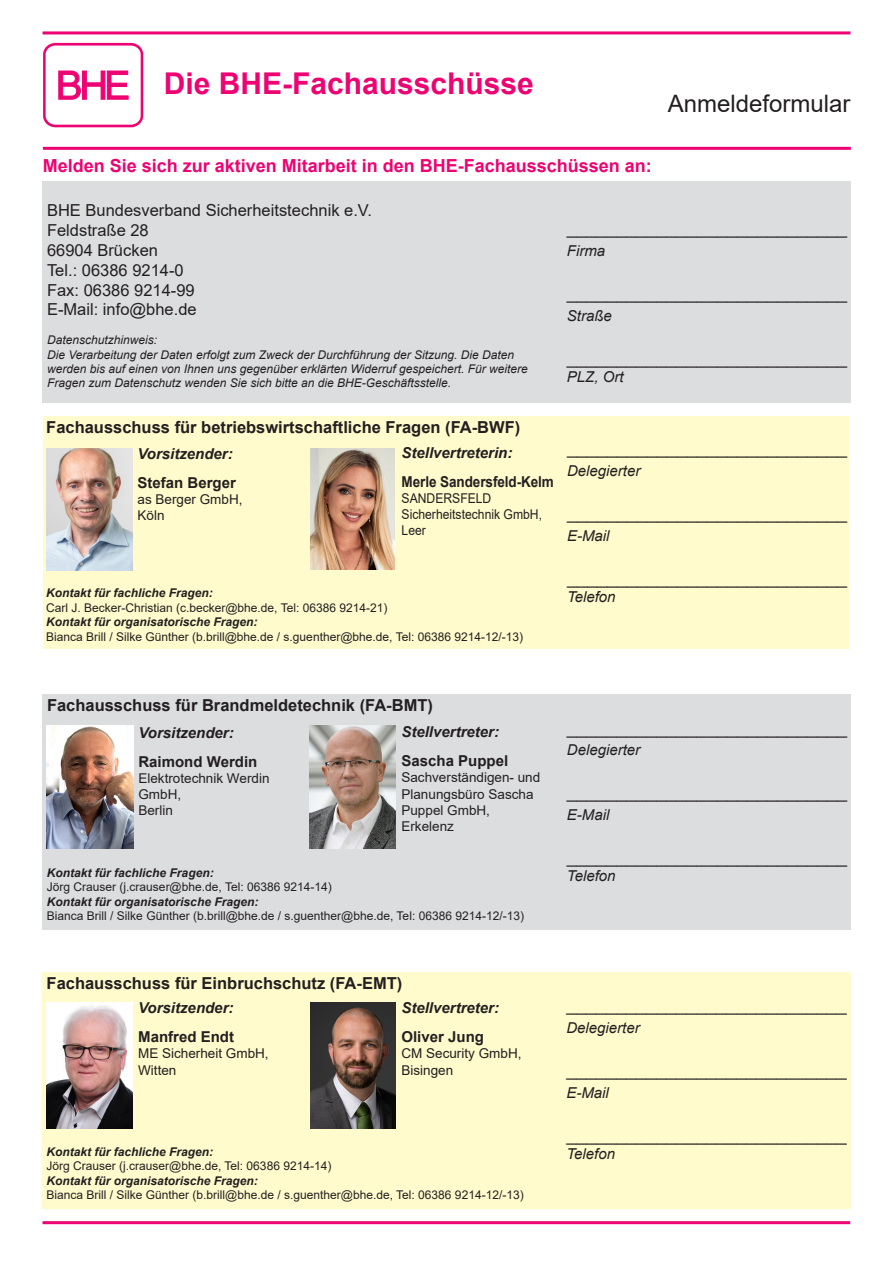
<style>
.page{position:relative;width:893px;height:1263px;background:#fff}
.page>*{position:absolute;margin:0;border:0;box-sizing:border-box;transform-origin:0 0}
.t1{font:700 30px "Arial";color:#ed0372}
.t2{font:24px "Arial";color:#231f20}
.t3{font:18px "Arial";color:#231f20}
.t4{font:700 18px "Arial";color:#ed0372}
.t5{font:700 16.5px "Arial";color:#231f20}
.t6{font:16.5px/19.8px "Arial";color:#231f20}
.t7{font:italic 15px "Arial";color:#231f20}
.t8{font:italic 700 15px "Arial";color:#231f20}
.t9{font:700 15px "Arial";color:#231f20}
.t10{font:700 15px "Arial";color:#231f20;scale:.9 1}
.t11{font:13.5px/16.2px "Arial";color:#231f20}
.t12{font:13.5px/16.2px "Arial";color:#231f20;scale:.9 1}
.t13{font:12px "Arial";color:#231f20}
.t14{font:italic 12px/14.4px "Arial";color:#231f20}
.t15{font:italic 700 12px "Arial";color:#231f20}
</style>
<div class="page">
<hr style="left:43px;top:31px;width:807px;height:3px;background:#ed0372">
<hr style="left:43px;top:147px;width:808px;height:3px;background:#ed0372">
<div style="left:43px;top:182px;width:808px;height:221px;background:#dcdddf"></div>
<div style="left:43px;top:416px;width:806px;height:232px;background:#fffbcc"></div>
<hr style="left:43px;top:1221px;width:807px;height:3px;background:#ed0372">
<div style="left:43px;top:694px;width:808px;height:235px;background:#dcdddf"></div>
<div style="left:42px;top:972px;width:809px;height:237px;background:#fffbcc"></div>
<img style="left:47px;top:448px;width:85px;height:122px">
<img style="left:47px;top:726px;width:86px;height:122px">
<img style="left:47px;top:1002px;width:86px;height:126px">
<img style="left:310px;top:1003px;width:85px;height:125px">
<img style="left:310px;top:725px;width:85px;height:123px">
<img style="left:310px;top:449px;width:84px;height:120px">
<div style="left:43px;top:43px;width:100px;height:84px;border:3px solid #ed0372;border-radius:11px"></div>
<svg style="left:58px;top:70px;width:71px;height:30px"></svg>
<h1 class="t1" style="left:164px;top:63px;width:372px">Die BHE-Fachausschüsse</h1>
<h2 class="t2" style="left:668px;top:87px;width:184px">Anmeldeformular</h2>
<h3 class="t4" style="left:43px;top:153px;width:611px">Melden Sie sich zur aktiven Mitarbeit in den BHE-Fachausschüssen an:</h3>
<h3 class="t6" style="left:47px;top:200px;width:327px">BHE Bundesverband Sicherheitstechnik e.V.<br>Feldstraße 28<br>66904 Brücken<br>Tel.: 06386 9214-0<br>Fax: 06386 9214-99<br>E-Mail: info@bhe.de</h3>
<p class="t14" style="left:47px;top:333px;width:482px">Datenschutzhinweis:<br>Die Verarbeitung der Daten erfolgt zum Zweck der Durchführung der Sitzung. Die Daten werden bis auf einen von Ihnen uns gegenüber erklärten Widerruf gespeichert. Für weitere Fragen zum Datenschutz wenden Sie sich bitte an die BHE-Geschäftsstelle.</p>
<h3 class="t3" style="left:567px;top:216px;width:282px">____________________________</h3>
<p class="t7" style="left:567px;top:241px;width:40px">Firma</p>
<h3 class="t3" style="left:567px;top:280px;width:282px">____________________________</h3>
<p class="t7" style="left:567px;top:306px;width:47px">Straße</p>
<h3 class="t3" style="left:567px;top:345px;width:282px">____________________________</h3>
<p class="t7" style="left:567px;top:367px;width:58px">PLZ, Ort</p>
<h3 class="t5" style="left:46px;top:416px;width:476px">Fachausschuss für betriebswirtschaftliche Fragen (FA-BWF)</h3>
<p class="t8" style="left:138px;top:443px;width:97px">Vorsitzender:</p>
<p class="t9" style="left:138px;top:472px;width:100px">Stefan Berger</p>
<p class="t11" style="left:138px;top:491px;width:107px">as Berger GmbH,<br>Köln</p>
<p class="t8" style="left:402px;top:443px;width:112px">Stellvertreterin:</p>
<p class="t10" style="left:402px;top:471px;width:171px">Merle Sandersfeld-Kelm</p>
<p class="t12" style="left:402px;top:490px;width:158px">SANDERSFELD<br>Sicherheitstechnik GmbH,<br>Leer</p>
<h3 class="t3" style="left:567px;top:436px;width:282px">____________________________</h3>
<p class="t7" style="left:567px;top:461px;width:75px">Delegierter</p>
<h3 class="t3" style="left:567px;top:500px;width:282px">____________________________</h3>
<p class="t7" style="left:567px;top:526px;width:44px">E-Mail</p>
<p class="t15" style="left:46px;top:585px;width:168px">Kontakt für fachliche Fragen:</p>
<p class="t13" style="left:46px;top:599px;width:343px">Carl J. Becker-Christian (c.becker@bhe.de, Tel: 06386 9214-21)</p>
<p class="t15" style="left:46px;top:614px;width:213px">Kontakt für organisatorische Fragen:</p>
<p class="t13" style="left:46px;top:628px;width:479px">Bianca Brill / Silke Günther (b.brill@bhe.de / s.guenther@bhe.de, Tel: 06386 9214-12/-13)</p>
<h3 class="t3" style="left:567px;top:565px;width:282px">____________________________</h3>
<p class="t7" style="left:567px;top:587px;width:50px">Telefon</p>
<h3 class="t5" style="left:47px;top:693px;width:387px">Fachausschuss für Brandmeldetechnik (FA-BMT)</h3>
<p class="t8" style="left:138px;top:723px;width:97px">Vorsitzender:</p>
<p class="t9" style="left:138px;top:751px;width:120px">Raimond Werdin</p>
<p class="t11" style="left:138px;top:770px;width:133px">Elektrotechnik Werdin<br>GmbH,<br>Berlin</p>
<p class="t8" style="left:401px;top:722px;width:99px">Stellvertreter:</p>
<p class="t9" style="left:401px;top:750px;width:108px">Sascha Puppel</p>
<p class="t11" style="left:401px;top:769px;width:140px">Sachverständigen- und<br>Planungsbüro Sascha<br>Puppel GmbH,<br>Erkelenz</p>
<p class="t15" style="left:47px;top:864px;width:168px">Kontakt für fachliche Fragen:</p>
<p class="t13" style="left:47px;top:879px;width:286px">Jörg Crauser (j.crauser@bhe.de, Tel: 06386 9214-14)</p>
<p class="t15" style="left:47px;top:893px;width:213px">Kontakt für organisatorische Fragen:</p>
<p class="t13" style="left:47px;top:908px;width:479px">Bianca Brill / Silke Günther (b.brill@bhe.de / s.guenther@bhe.de, Tel: 06386 9214-12/-13)</p>
<h3 class="t5" style="left:47px;top:971px;width:357px">Fachausschuss für Einbruchschutz (FA-EMT)</h3>
<p class="t8" style="left:138px;top:998px;width:97px">Vorsitzender:</p>
<p class="t9" style="left:138px;top:1026px;width:97px">Manfred Endt</p>
<p class="t11" style="left:138px;top:1045px;width:132px">ME Sicherheit GmbH,<br>Witten</p>
<p class="t8" style="left:401px;top:998px;width:99px">Stellvertreter:</p>
<p class="t9" style="left:401px;top:1026px;width:84px">Oliver Jung</p>
<p class="t11" style="left:401px;top:1045px;width:122px">CM Security GmbH,<br>Bisingen</p>
<p class="t15" style="left:47px;top:1143px;width:168px">Kontakt für fachliche Fragen:</p>
<p class="t13" style="left:47px;top:1157px;width:286px">Jörg Crauser (j.crauser@bhe.de, Tel: 06386 9214-14)</p>
<p class="t15" style="left:47px;top:1172px;width:213px">Kontakt für organisatorische Fragen:</p>
<p class="t13" style="left:47px;top:1186px;width:479px">Bianca Brill / Silke Günther (b.brill@bhe.de / s.guenther@bhe.de, Tel: 06386 9214-12/-13)</p>
<h3 class="t3" style="left:567px;top:715px;width:282px">____________________________</h3>
<p class="t7" style="left:567px;top:740px;width:75px">Delegierter</p>
<h3 class="t3" style="left:567px;top:780px;width:282px">____________________________</h3>
<p class="t7" style="left:567px;top:805px;width:44px">E-Mail</p>
<h3 class="t3" style="left:567px;top:844px;width:282px">____________________________</h3>
<p class="t7" style="left:567px;top:866px;width:50px">Telefon</p>
<h3 class="t3" style="left:566px;top:993px;width:282px">____________________________</h3>
<p class="t7" style="left:566px;top:1018px;width:75px">Delegierter</p>
<h3 class="t3" style="left:566px;top:1057px;width:282px">____________________________</h3>
<p class="t7" style="left:566px;top:1083px;width:44px">E-Mail</p>
<h3 class="t3" style="left:566px;top:1122px;width:282px">____________________________</h3>
<p class="t7" style="left:566px;top:1144px;width:50px">Telefon</p>
</div>
